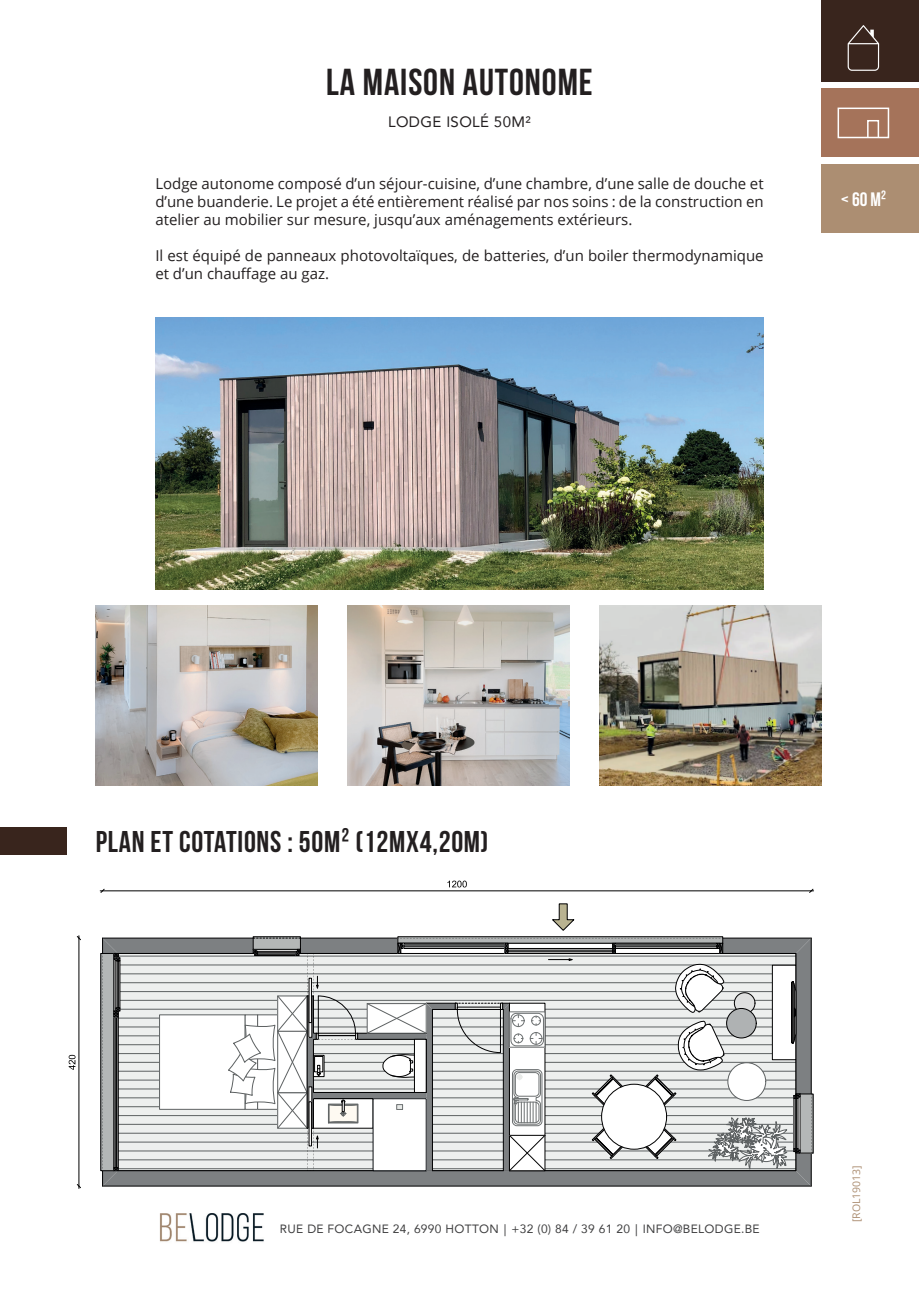
<style>
.page{position:relative;width:919px;height:1289px;background:#fff}
.page>*{position:absolute;margin:0;border:0;box-sizing:border-box;transform-origin:0 0}
.t1{font:700 37.5px "Bebas Neue";letter-spacing:.025em;color:#231f20}
.t2{font:700 30px "Bebas Neue";letter-spacing:.025em;color:#231f20}
.t3{font:19.5px "Bebas Neue";color:#fff}
.t4{font:15px/18px "Open Sans";color:#231f20;text-align:justify}
.t5{font:15px "Avenir";letter-spacing:.025em;color:#231f20}
.t6{font:12px "Avenir";letter-spacing:.025em;color:#3e3e3f}
.t7{font:10.5px "Open Sans";color:#ac8e72}
</style>
<div class="page">
<img style="left:159px;top:1213px;width:105px;height:29px">
<img style="left:155px;top:317px;width:608px;height:272px">
<div style="left:0;top:827px;width:67px;height:27px;background:#39251d"></div>
<img style="left:96px;top:606px;width:221px;height:180px">
<img style="left:348px;top:606px;width:221px;height:180px">
<img style="left:600px;top:606px;width:221px;height:180px">
<div style="left:821px;top:164px;width:97px;height:68px;background:#ac8e72"></div>
<div style="left:821px;top:0;width:97px;height:81px;background:#39251d"></div>
<div style="left:821px;top:88px;width:97px;height:69px;background:#a5735a"></div>
<svg style="left:847px;top:25px;width:32px;height:46px"></svg>
<div style="left:837px;top:108px;width:52px;height:30px;border:2px solid #fff"></div>
<div style="left:867px;top:120px;width:12px;height:18px;border:2px solid #fff"></div>
<hr style="left:102px;top:1185px;width:709px;height:1px;background:#000001">
<div style="left:253px;top:936px;width:47px;height:13px;border:1px solid #000001"></div>
<hr style="left:102px;top:890px;width:709px;height:1px;background:#000001">
<svg style="left:100px;top:888px;width:5px;height:5px"></svg>
<svg style="left:809px;top:888px;width:4px;height:5px"></svg>
<svg style="left:449px;top:887px;width:17px;height:1px"></svg>
<svg style="left:447px;top:880px;width:20px;height:7px"></svg>
<hr style="left:79px;top:938px;width:1px;height:247px;background:#000001">
<svg style="left:77px;top:1183px;width:4px;height:5px"></svg>
<svg style="left:77px;top:935px;width:4px;height:5px"></svg>
<svg style="left:69px;top:1054px;width:7px;height:15px"></svg>
<svg style="left:552px;top:903px;width:22px;height:27px"></svg>
<div style="left:397px;top:936px;width:325px;height:7px;border:1px solid #000001"></div>
<svg style="left:102px;top:937px;width:710px;height:248px"></svg>
<h1 class="t1" style="left:326px;top:61px;width:268px">LA MAISON AUTONOME</h1>
<p class="t5" style="left:388px;top:110px;width:144px">LODGE ISOLÉ 50M²</p>
<p class="t4" style="left:155px;top:174px;width:609px">Lodge autonome composé d’un séjour-cuisine, d’une chambre, d’une salle de douche et d’une buanderie. Le projet a été entièrement réalisé par nos soins : de la construction en atelier au mobilier sur mesure, jusqu’aux aménagements extérieurs.</p>
<p class="t4" style="left:155px;top:246px;width:609px">Il est équipé de panneaux photovoltaïques, de batteries, d’un boiler thermodynamique et d’un chauffage au gaz.</p>
<h3 class="t3" style="left:841px;top:188px;width:47px">&lt; 60 m²</h3>
<h2 class="t2" style="left:96px;top:825px;width:394px">PLAN ET COTATIONS : 50M² (12MX4,20M)</h2>
<p class="t6" style="left:280px;top:1219px;width:481px">RUE DE FOCAGNE 24, 6990 HOTTON︱+32 (0) 84 / 39 61 20︱INFO@BELODGE.BE</p>
<p class="t7" style="left:849px;top:1222px;width:59px;rotate:-90deg">[ROL19013]</p>
</div>
